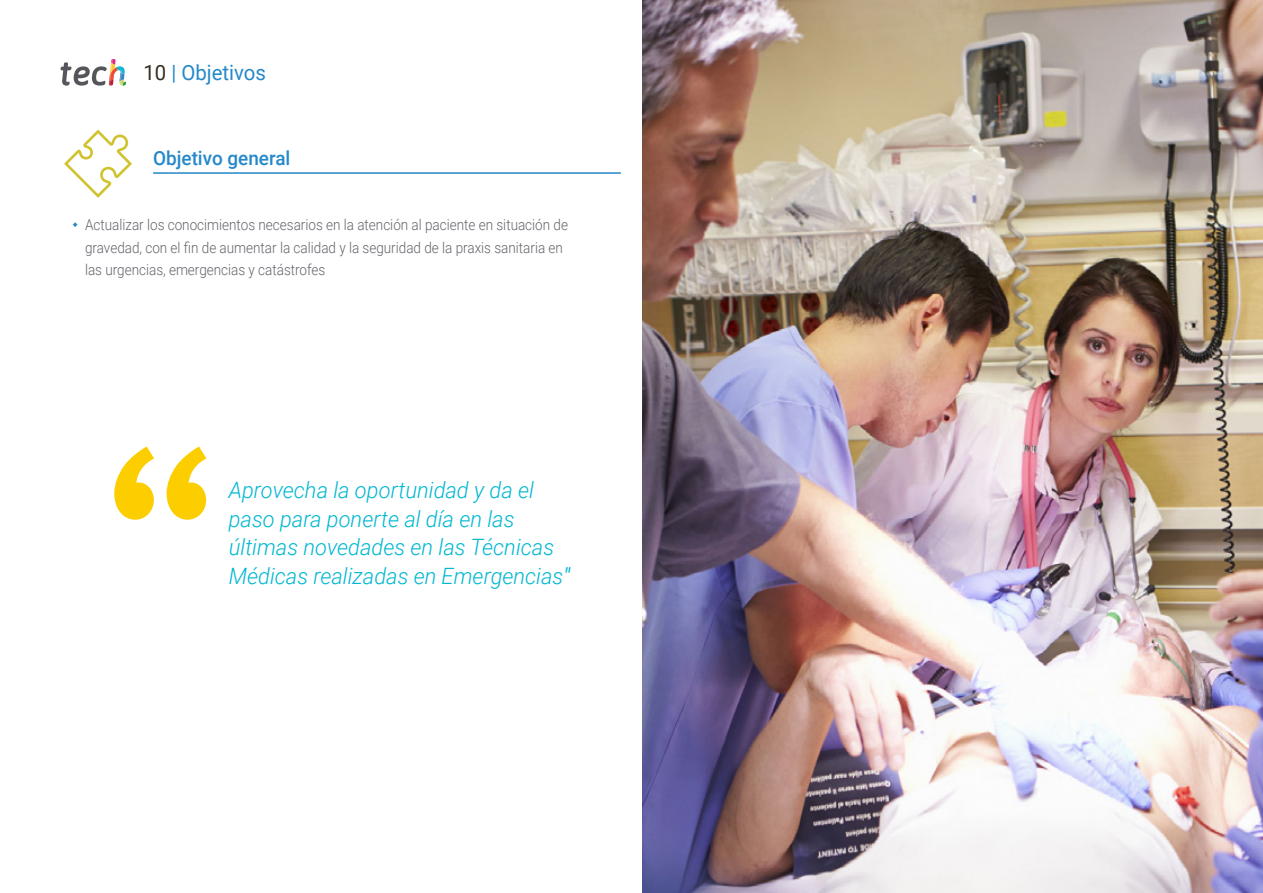
<style>
.page{position:relative;width:1263px;height:893px;background:#fff}
.page>*{position:absolute;margin:0;border:0;box-sizing:border-box;transform-origin:0 0}
.t1{font:italic 300 22.5px/28.5px "Roboto";color:#00b7d1}
.t2{font:21px "Roboto";color:#2488c9}
.t3{font:500 19.5px "Roboto";color:#2488c9}
.t4{font:300 15px/22.5px "Roboto";color:#61646a;scale:.9 1}
.s1{color:#312e20}
.s2{font-weight:400}
</style>
<div class="page">
<hr style="left:153px;top:173px;width:468px;height:1px;background:#2488c9">
<svg style="left:64px;top:130px;width:68px;height:68px"></svg>
<img style="left:642px;top:0;width:621px;height:893px">
<svg style="left:61px;top:59px;width:65px;height:27px"></svg>
<svg style="left:114px;top:446px;width:92px;height:74px"></svg>
<h2 class="t2" style="left:144px;top:57px;width:124px"><span class="s1">10</span> | Objetivos</h2>
<h3 class="t3" style="left:153px;top:144px;width:139px">Objetivo general</h3>
<p class="t4" style="left:85px;top:213px;width:538px">Actualizar los conocimientos necesarios en la atención al paciente en situación de gravedad, con el fin de aumentar la calidad y la seguridad de la praxis sanitaria en las urgencias, emergencias y catástrofes</p>
<h1 class="t1" style="left:229px;top:475px;width:343px">Aprovecha la oportunidad y da el paso para ponerte al día en las últimas novedades en las Técnicas Médicas realizadas en Emergencias<span class="s2">"</span></h1>
</div>
